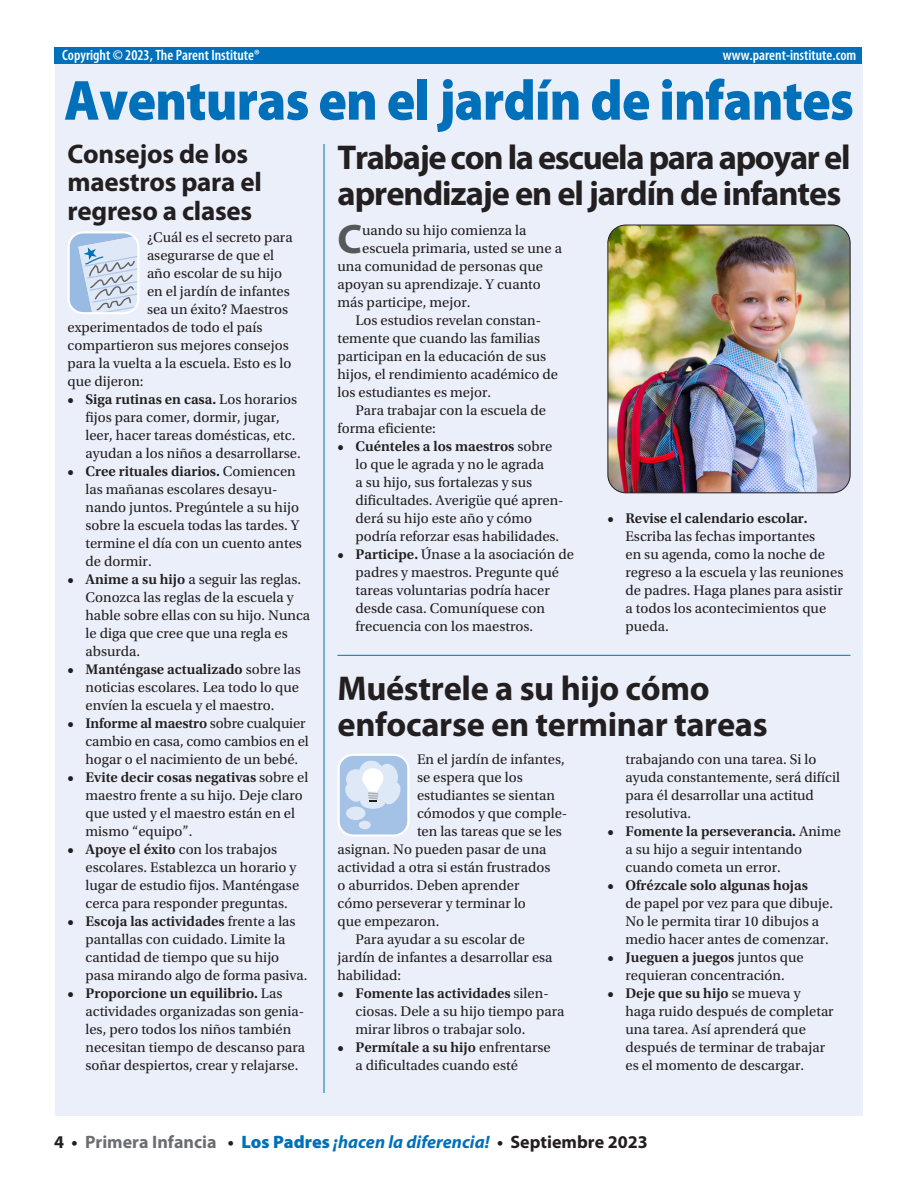
<style>
.page{position:relative;width:918px;height:1188px;background:#fff}
.page>*{position:absolute;margin:0;border:0;box-sizing:border-box;transform-origin:0 0}
.t1{font:900 57px "Myriad Pro";letter-spacing:-.015em;color:#0070ba;scale:.93 1}
.t2{font:700 41.4px "Myriad Pro";color:#57585a}
.t3{font:700 34.5px/36px "Myriad Pro";letter-spacing:-.03em;color:#231f20}
.t4{font:700 34.5px/36px "Myriad Pro";letter-spacing:-.01em;color:#231f20}
.t5{font:700 27px/28.5px "Myriad Pro";letter-spacing:-.01em;color:#231f20}
.t6{font:italic 700 18px "Myriad Pro";color:#0070ba}
.t7{font:600 condensed 15px "Myriad Pro";color:#fff}
.t8{font:14.7px/18px "Utopia Std";color:#231f20}
.t9{font:600 14.7px "Utopia Std";color:#231f20}
.s1{font-weight:600}
.s2{font-style:normal;color:#231f20}
.s3{font-style:normal;color:#6c6d70}
.s4{font-weight:900;font-style:normal}
</style>
<div class="page">
<div style="left:55px;top:63px;width:808px;height:1053px;background:#eaeff9"></div>
<hr style="left:338px;top:655px;width:512px;height:1px;background:#0070ba">
<div style="left:55px;top:48px;width:807px;height:16px;background:#0070ba"></div>
<hr style="left:324px;top:144px;width:1px;height:949px;background:#0070ba">
<svg style="left:338px;top:754px;width:71px;height:83px"></svg>
<svg style="left:68px;top:231px;width:71px;height:83px"></svg>
<img style="left:608px;top:225px;width:242px;height:268px">
<div style="left:608px;top:225px;width:242px;height:268px;border:1px solid #231f20;border-radius:18px"></div>
<p class="t7" style="left:62px;top:45px;width:199px">Copyright © 2023, The Parent Institute®</p>
<p class="t7" style="left:723px;top:45px;width:135px">www.parent-institute.com</p>
<h1 class="t1" style="left:64px;top:62px;width:851px">Aventuras en el jardín de infantes</h1>
<h3 class="t5" style="left:68px;top:139px;width:196px">Consejos de los maestros para el regreso a clases</h3>
<h3 class="t3" style="left:338px;top:138px;width:515px">Trabaje con la escuela para apoyar el aprendizaje en el jardín de infantes</h3>
<h2 class="t2" style="left:338px;top:212px;width:26px">C</h2>
<p class="t8" style="left:362px;top:222px;width:166px">uando su hijo comienza la</p>
<p class="t8" style="left:147px;top:229px;width:147px">¿Cuál es el secreto para</p>
<p class="t8" style="left:147px;top:247px;width:129px">asegurarse de que el</p>
<p class="t8" style="left:147px;top:265px;width:137px">año escolar de su hijo</p>
<p class="t8" style="left:147px;top:283px;width:144px">en el jardín de infantes</p>
<p class="t8" style="left:147px;top:301px;width:143px">sea un éxito? Maestros</p>
<p class="t8" style="left:68px;top:319px;width:197px">experimentados de todo el país</p>
<p class="t8" style="left:68px;top:337px;width:223px">compartieron sus mejores consejos</p>
<p class="t8" style="left:68px;top:355px;width:225px">para la vuelta a la escuela. Esto es lo</p>
<p class="t8" style="left:68px;top:373px;width:78px">que dijeron:</p>
<p class="t8" style="left:86px;top:391px;width:217px;text-indent:-18px"><span class="s1">• Siga rutinas en casa.</span> Los horarios fijos para comer, dormir, jugar, leer, hacer tareas domésticas, etc. ayudan a los niños a desarrollarse.</p>
<p class="t8" style="left:86px;top:463px;width:218px;text-indent:-18px"><span class="s1">• Cree rituales diarios.</span> Comiencen las mañanas escolares desayu&shy;nando juntos. Pregúntele a su hijo sobre la escuela todas las tardes. Y termine el día con un cuento antes de dormir.</p>
<p class="t8" style="left:86px;top:571px;width:226px;text-indent:-18px"><span class="s1">• Anime a su hijo</span> a seguir las reglas.<br>Conozca las reglas de la escuela y hable sobre ellas con su hijo. Nunca le diga que cree que una regla es absurda.</p>
<p class="t8" style="left:86px;top:661px;width:217px;text-indent:-18px"><span class="s1">• Manténgase actualizado</span> sobre las noticias escolares. Lea todo lo que envíen la escuela y el maestro.</p>
<p class="t8" style="left:86px;top:715px;width:225px;text-indent:-18px"><span class="s1">• Informe al maestro</span> sobre cualquier cambio en casa, como cambios en el hogar o el nacimiento de un bebé.</p>
<p class="t8" style="left:86px;top:769px;width:224px;text-indent:-18px"><span class="s1">• Evite decir cosas negativas</span> sobre el maestro frente a su hijo. Deje claro que usted y el maestro están en el mismo “equipo”.</p>
<p class="t8" style="left:86px;top:841px;width:215px;text-indent:-18px"><span class="s1">• Apoye el éxito</span> con los trabajos escolares. Establezca un horario y lugar de estudio fijos. Manténgase cerca para responder preguntas.</p>
<p class="t8" style="left:86px;top:913px;width:224px;text-indent:-18px"><span class="s1">• Escoja las actividades</span> frente a las pantallas con cuidado. Limite la cantidad de tiempo que su hijo pasa mirando algo de forma pasiva.</p>
<p class="t8" style="left:86px;top:985px;width:221px;text-indent:-18px"><span class="s1">• Proporcione un equilibrio.</span> Las actividades organizadas son genia&shy;les, pero todos los niños también necesitan tiempo de descanso para soñar despiertos, crear y relajarse.</p>
<p class="t8" style="left:362px;top:240px;width:201px">escuela primaria, usted se une a</p>
<p class="t8" style="left:337px;top:258px;width:207px">una comunidad de personas que</p>
<p class="t8" style="left:337px;top:276px;width:205px">apoyan su aprendizaje. Y cuanto</p>
<p class="t8" style="left:337px;top:294px;width:135px">más participe, mejor.</p>
<p class="t8" style="left:355px;top:312px;width:187px">Los estudios revelan constan-</p>
<p class="t8" style="left:338px;top:330px;width:204px">temente que cuando las familias</p>
<p class="t8" style="left:338px;top:348px;width:210px">participan en la educación de sus</p>
<p class="t8" style="left:338px;top:366px;width:222px">hijos, el rendimiento académico de</p>
<p class="t8" style="left:338px;top:384px;width:155px">los estudiantes es mejor.</p>
<p class="t8" style="left:355px;top:402px;width:192px">Para trabajar con la escuela de</p>
<p class="t8" style="left:338px;top:420px;width:100px">forma eficiente:</p>
<p class="t8" style="left:356px;top:438px;width:210px;text-indent:-18px"><span class="s1">• Cuénteles a los maestros</span> sobre lo que le agrada y no le agrada<br>a su hijo, sus fortalezas y sus dificultades. Averigüe qué apren&shy;derá su hijo este año y cómo podría reforzar esas habilidades.</p>
<p class="t8" style="left:356px;top:546px;width:220px;text-indent:-18px"><span class="s1">• Participe.</span> Únase a la asociación de padres y maestros. Pregunte qué tareas voluntarias podría hacer desde casa. Comuníquese con frecuencia con los maestros.</p>
<p class="t9" style="left:608px;top:510px;width:202px">• Revise el calendario escolar.</p>
<p class="t8" style="left:626px;top:528px;width:219px">Escriba las fechas importantes<br>en su agenda, como la noche de regreso a la escuela y las reuniones de padres. Haga planes para asistir a todos los acontecimientos que pueda.</p>
<h3 class="t4" style="left:338px;top:669px;width:432px">Muéstrele a su hijo cómo enfocarse en terminar tareas</h3>
<p class="t8" style="left:417px;top:751px;width:149px">En el jardín de infantes,</p>
<p class="t8" style="left:417px;top:769px;width:107px">se espera que los</p>
<p class="t8" style="left:417px;top:787px;width:139px">estudiantes se sientan</p>
<p class="t8" style="left:417px;top:805px;width:152px">cómodos y que comple-</p>
<p class="t8" style="left:417px;top:823px;width:146px">ten las tareas que se les</p>
<p class="t8" style="left:338px;top:841px;width:211px">asignan. No pueden pasar de una</p>
<p class="t8" style="left:338px;top:859px;width:215px">actividad a otra si están frustrados</p>
<p class="t8" style="left:338px;top:877px;width:183px">o aburridos. Deben aprender</p>
<p class="t8" style="left:338px;top:895px;width:190px">cómo perseverar y terminar lo</p>
<p class="t8" style="left:338px;top:913px;width:104px">que empezaron.</p>
<p class="t8" style="left:355px;top:931px;width:171px">Para ayudar a su escolar de</p>
<p class="t8" style="left:338px;top:949px;width:217px">jardín de infantes a desarrollar esa</p>
<p class="t8" style="left:338px;top:967px;width:65px">habilidad:</p>
<p class="t8" style="left:356px;top:985px;width:210px;text-indent:-18px"><span class="s1">• Fomente las actividades</span> silen&shy;ciosas. Dele a su hijo tiempo para mirar libros o trabajar solo.</p>
<p class="t8" style="left:356px;top:1039px;width:197px;text-indent:-18px"><span class="s1">• Permítale a su hijo</span> enfrentarse a dificultades cuando esté</p>
<p class="t8" style="left:626px;top:751px;width:216px">trabajando con una tarea. Si lo ayuda constantemente, será difícil para él desarrollar una actitud resolutiva.</p>
<p class="t8" style="left:626px;top:823px;width:217px;text-indent:-18px"><span class="s1">• Fomente la perseverancia.</span> Anime a su hijo a seguir intentando cuando cometa un error.</p>
<p class="t9" style="left:608px;top:877px;width:202px">• Ofrézcale solo algunas hojas</p>
<p class="t8" style="left:626px;top:895px;width:209px">de papel por vez para que dibuje.<br>No le permita tirar 10 dibujos a medio hacer antes de comenzar.</p>
<p class="t8" style="left:608px;top:949px;width:198px;text-align:center"><span class="s1">• Jueguen a juegos</span> juntos que requieran concentración.</p>
<p class="t8" style="left:626px;top:985px;width:210px;text-indent:-18px"><span class="s1">• Deje que su hijo</span> se mueva y haga ruido después de completar una tarea. Así aprenderá que después de terminar de trabajar es el momento de descargar.</p>
<p class="t6" style="left:54px;top:1130px;width:595px"><span class="s2">4 •</span> <span class="s3">Primera Infancia</span> <span class="s2">•</span> <span class="s4">Los Padres</span> ¡hacen la diferencia! <span class="s2">• Septiembre 2023</span></p>
</div>
